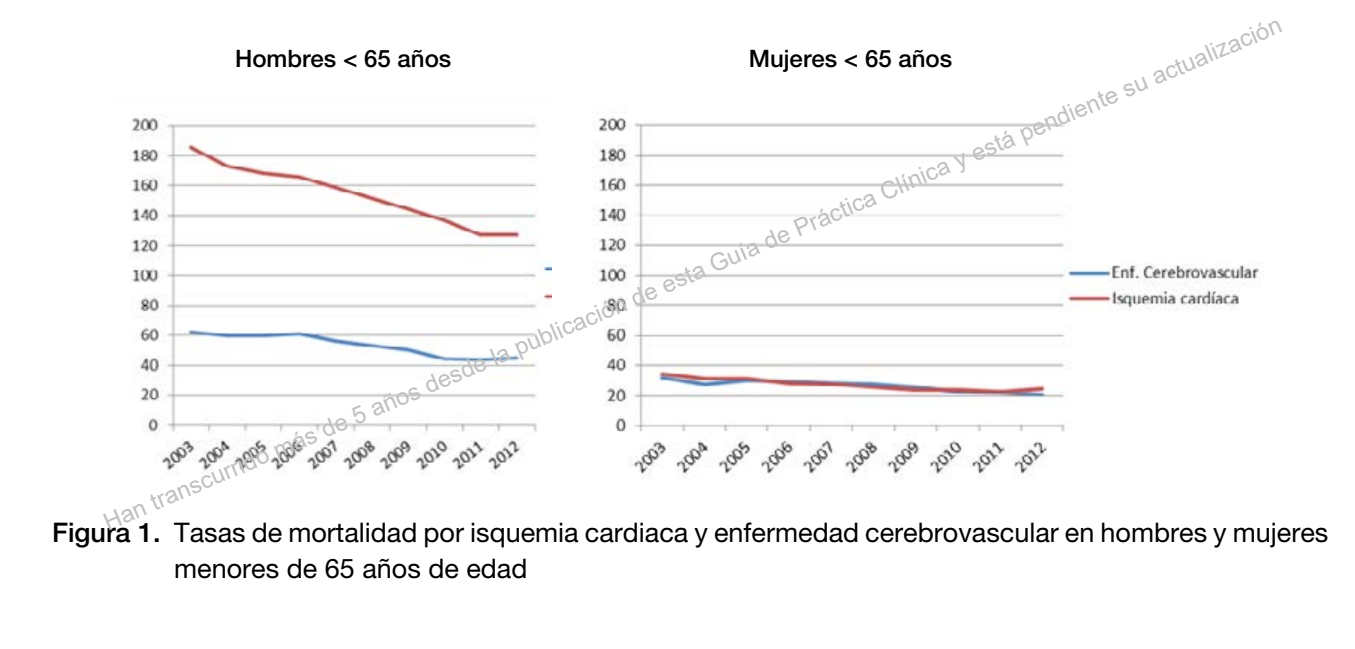
<style>
.page{position:relative;width:1355px;height:649px;background:#fff}
.page>*{position:absolute;margin:0;border:0;box-sizing:border-box;transform-origin:0 0}
._06_Texto_General{font:27px/36px "Helvetica Neue";color:#000}
.t1{font:24px "Arial";color:#c0c0c0}
._08_Grafico_Titulo{font:500 24px "Helvetica Neue";color:#000}
.s1{font-weight:500}
</style>
<div class="page">
<img style="left:131px;top:116px;width:420px;height:358px">
<img style="left:592px;top:117px;width:668px;height:362px">
<p class="t1" style="left:98px;top:507px;width:1278px;rotate:-23deg">Han transcurrido más de 5 años desde la publicación de esta Guía de Práctica Clínica y está pendiente su actualización</p>
<p class="_08_Grafico_Titulo" style="left:235px;top:44px;width:218px">Hombres &lt; 65 años</p>
<p class="_08_Grafico_Titulo" style="left:748px;top:44px;width:205px">Mujeres &lt; 65 años</p>
<p class="_06_Texto_General" style="left:174px;top:513px;width:1155px;text-indent:-122px"><span class="s1">Figura 1.</span> Tasas de mortalidad por isquemia cardiaca y enfermedad cerebrovascular en hombres y mujeres menores de 65 años de edad</p>
</div>
